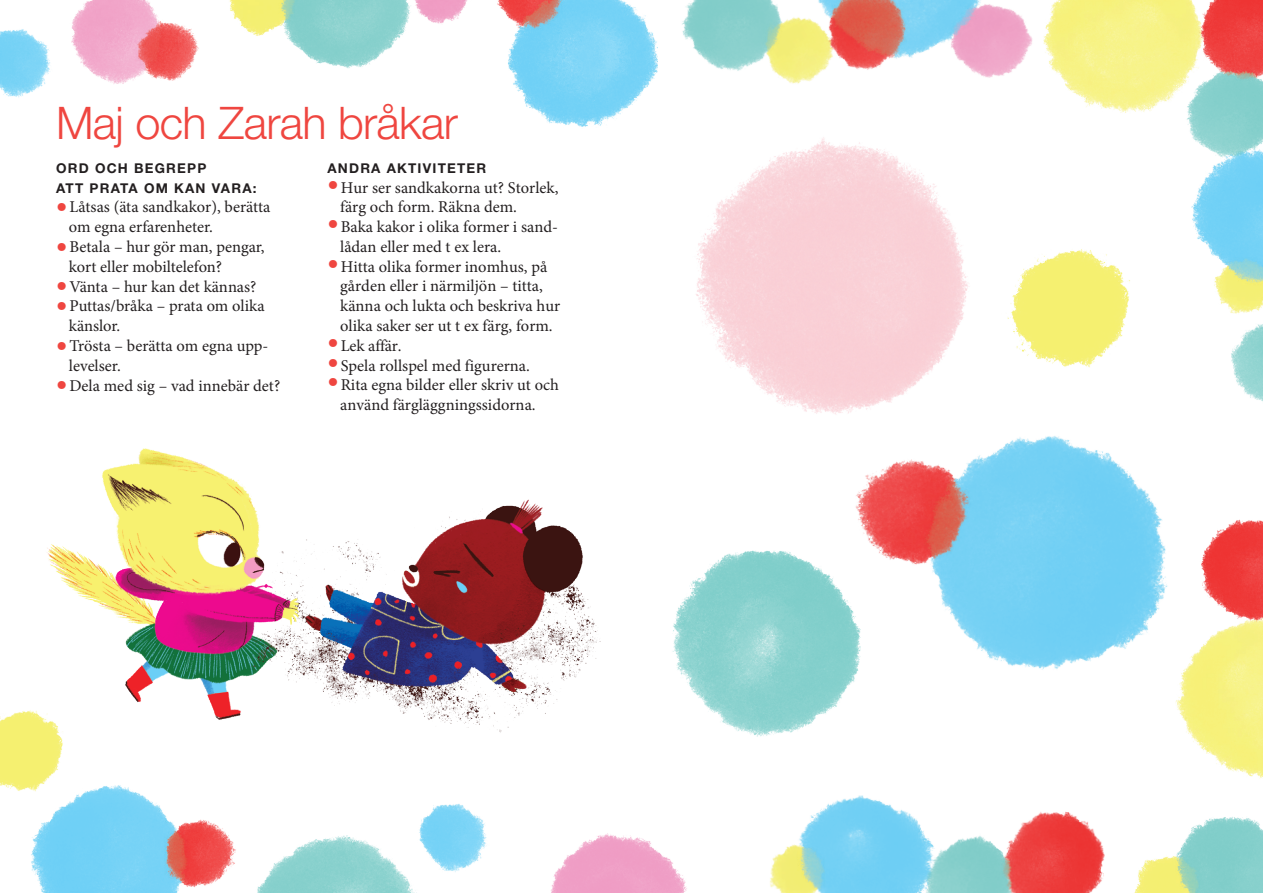
<style>
.page{position:relative;width:1263px;height:893px;background:#fff}
.page>*{position:absolute;margin:0;border:0;box-sizing:border-box;transform-origin:0 0}
.t1{font:300 45px "Helvetica Neue LT Std";letter-spacing:-.015em;color:#ef4640}
.t2{font:16.5px/19.8px "Minion Pro";color:#231f20}
.t3{font:700 13.5px/19.8px "Helvetica Neue LT Std";letter-spacing:.09em;color:#231f20}
.s1{font-family:"Helvetica Neue LT Std";font-weight:700;font-size:22.5px;color:#ef4640}
</style>
<div class="page">
<img style="left:47px;top:449px;width:554px;height:284px">
<img style="left:31px;top:785px;width:456px;height:108px">
<img style="left:0;top:682px;width:74px;height:141px">
<img style="left:229px;top:0;width:422px;height:127px">
<img style="left:71px;top:0;width:128px;height:84px">
<img style="left:0;top:29px;width:50px;height:69px">
<img style="left:1134px;top:817px;width:129px;height:76px">
<img style="left:1191px;top:519px;width:72px;height:260px">
<img style="left:551px;top:833px;width:136px;height:60px">
<img style="left:770px;top:795px;width:335px;height:98px">
<img style="left:651px;top:0;width:382px;height:84px">
<img style="left:1043px;top:0;width:220px;height:402px">
<img style="left:696px;top:137px;width:272px;height:269px">
<img style="left:797px;top:330px;width:440px;height:407px">
<img style="left:672px;top:551px;width:188px;height:186px">
<img style="left:997px;top:208px;width:149px;height:207px">
<p class="t1" style="left:56px;top:96px;width:403px">Maj och Zarah bråkar</p>
<p class="t3" style="left:56px;top:158px;width:202px">ORD OCH BEGREPP<br>ATT PRATA OM KAN VARA:</p>
<p class="t2" style="left:69px;top:197px;width:203px;text-indent:-13px"><span class="s1">•</span>Låtsas (äta sandkakor), berätta om egna erfarenheter.</p>
<p class="t2" style="left:69px;top:237px;width:197px;text-indent:-13px"><span class="s1">•</span>Betala – hur gör man, pengar, kort eller mobiltelefon?</p>
<p class="t2" style="left:56px;top:277px;width:202px"><span class="s1">•</span>Vänta – hur kan det kännas?</p>
<p class="t2" style="left:69px;top:296px;width:197px;text-indent:-13px"><span class="s1">•</span>Puttas/bråka – prata om olika känslor.</p>
<p class="t2" style="left:69px;top:336px;width:199px;text-indent:-13px"><span class="s1">•</span>Trösta – berätta om egna upp&shy;levelser.</p>
<p class="t2" style="left:56px;top:376px;width:226px"><span class="s1">•</span>Dela med sig – vad innebär det?</p>
<p class="t3" style="left:327px;top:158px;width:160px">ANDRA AKTIVITETER</p>
<p class="t2" style="left:340px;top:178px;width:220px;text-indent:-13px"><span class="s1">•</span>Hur ser sandkakorna ut? Storlek, färg och form. Räkna dem.</p>
<p class="t2" style="left:340px;top:217px;width:219px;text-indent:-13px"><span class="s1">•</span>Baka kakor i olika former i sand&shy;lådan eller med t ex lera.</p>
<p class="t2" style="left:340px;top:257px;width:222px;text-indent:-13px"><span class="s1">•</span>Hitta olika former inomhus, på gården eller i närmiljön – titta, känna och lukta och beskriva hur olika saker ser ut t ex färg, form.</p>
<p class="t2" style="left:327px;top:336px;width:76px"><span class="s1">•</span>Lek affär.</p>
<p class="t2" style="left:327px;top:356px;width:204px"><span class="s1">•</span>Spela rollspel med figurerna.</p>
<p class="t2" style="left:340px;top:375px;width:220px;text-indent:-13px"><span class="s1">•</span>Rita egna bilder eller skriv ut och använd färgläggningssidorna.</p>
</div>
